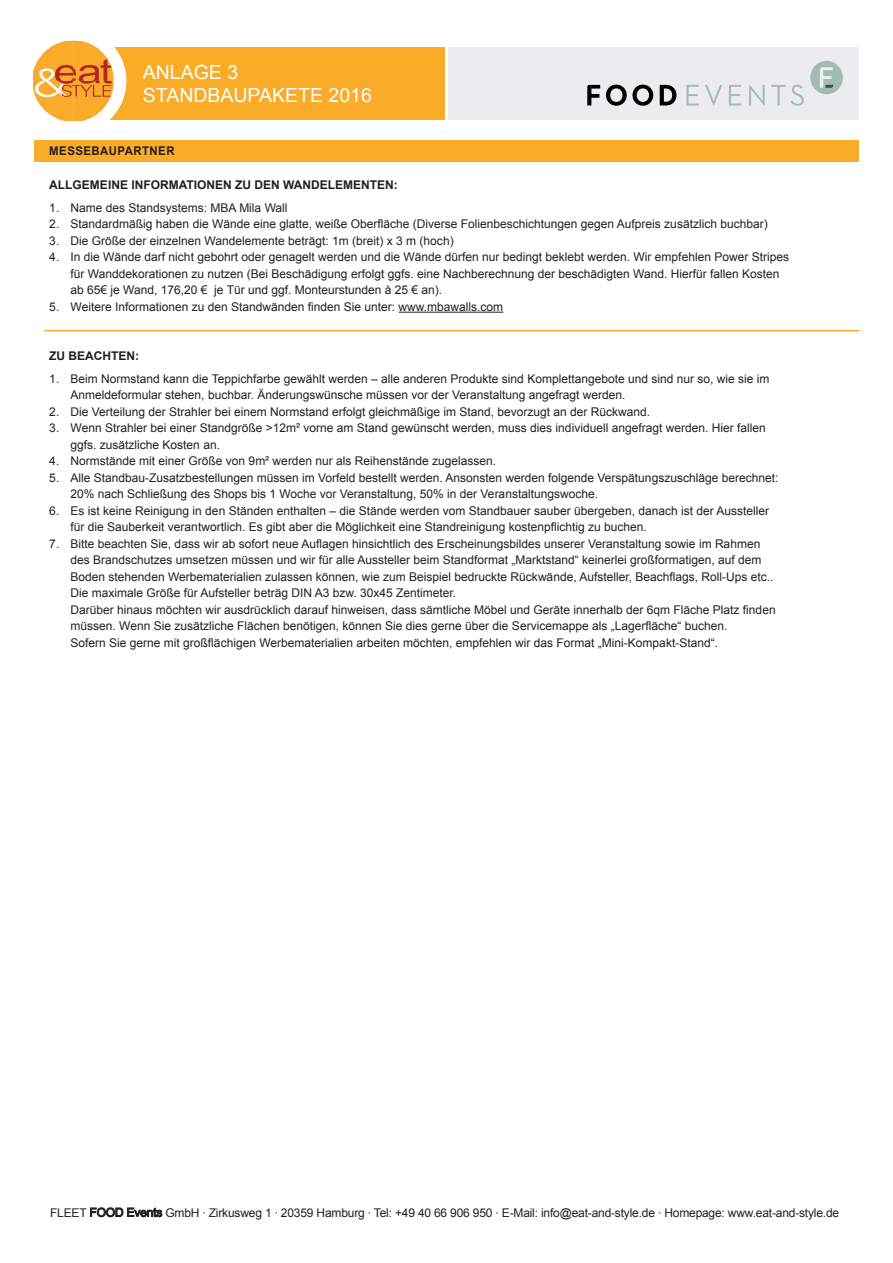
<style>
.page{position:relative;width:893px;height:1263px;background:#fff}
.page>*{position:absolute;margin:0;border:0;box-sizing:border-box;transform-origin:0 0}
.t1{font:19.5px/22.5px "Arial";color:#fff}
.t2{font:12px/16.5px "Arial";color:#231f20}
.t3{font:700 12px "Arial";color:#231f20}
.t4{font:700 12px "Arial";letter-spacing:.04em;color:#231f20;scale:.95 1}
</style>
<div class="page">
<div style="left:34px;top:141px;width:825px;height:21px;background:#faac29"></div>
<div style="left:109px;top:47px;width:336px;height:72px;background:#faac29"></div>
<div style="left:20px;top:28px;width:106px;height:106px;background:#fff;border-radius:50%"></div>
<img style="left:33px;top:41px;width:80px;height:80px">
<div style="left:449px;top:47px;width:410px;height:72px;background:#ececee"></div>
<svg style="left:810px;top:61px;width:33px;height:33px"></svg>
<svg style="left:606px;top:85px;width:47px;height:21px"></svg>
<svg style="left:660px;top:85px;width:16px;height:20px"></svg>
<svg style="left:587px;top:85px;width:13px;height:20px"></svg>
<svg style="left:705px;top:85px;width:17px;height:21px"></svg>
<svg style="left:749px;top:85px;width:16px;height:21px"></svg>
<svg style="left:771px;top:85px;width:33px;height:21px"></svg>
<svg style="left:686px;top:85px;width:13px;height:21px"></svg>
<svg style="left:729px;top:85px;width:13px;height:21px"></svg>
<hr style="left:399px;top:312px;width:104px;height:1px;background:#231f20">
<hr style="left:44px;top:330px;width:815px;height:1px;background:#faac29">
<svg style="left:90px;top:1207px;width:72px;height:10px"></svg>
<h1 class="t1" style="left:143px;top:62px;width:231px">ANLAGE 3<br>STANDBAUPAKETE 2016</h1>
<p class="t4" style="left:49px;top:143px;width:133px">MESSEBAUPARTNER</p>
<p class="t3" style="left:49px;top:177px;width:350px">ALLGEMEINE INFORMATIONEN ZU DEN WANDELEMENTEN:</p>
<p class="t2" style="left:49px;top:200px;width:240px">1. Name des Standsystems: MBA Mila Wall</p>
<p class="t2" style="left:49px;top:216px;width:720px">2. Standardmäßig haben die Wände eine glatte, weiße Oberfläche (Diverse Folienbeschichtungen gegen Aufpreis zusätzlich buchbar)</p>
<p class="t2" style="left:49px;top:233px;width:406px">3. Die Größe der einzelnen Wandelemente beträgt: 1m (breit) x 3 m (hoch)</p>
<p class="t2" style="left:71px;top:249px;width:720px;text-indent:-21px">4. In die Wände darf nicht gebohrt oder genagelt werden und die Wände dürfen nur bedingt beklebt werden. Wir empfehlen Power Stripes für Wanddekorationen zu nutzen (Bei Beschädigung erfolgt ggfs. eine Nachberechnung der beschädigten Wand. Hierfür fallen Kosten ab 65€ je Wand, 176,20 € je Tür und ggf. Monteurstunden à 25 € an).</p>
<p class="t2" style="left:49px;top:299px;width:455px">5. Weitere Informationen zu den Standwänden finden Sie unter: www.mbawalls.com</p>
<p class="t3" style="left:49px;top:348px;width:91px">ZU BEACHTEN:</p>
<p class="t2" style="left:71px;top:371px;width:700px;text-indent:-21px">1. Beim Normstand kann die Teppichfarbe gewählt werden – alle anderen Produkte sind Komplettangebote und sind nur so, wie sie im<br>Anmeldeformular stehen, buchbar. Änderungswünsche müssen vor der Veranstaltung angefragt werden.</p>
<p class="t2" style="left:49px;top:404px;width:602px">2. Die Verteilung der Strahler bei einem Normstand erfolgt gleichmäßige im Stand, bevorzugt an der Rückwand.</p>
<p class="t2" style="left:71px;top:420px;width:697px;text-indent:-21px">3. Wenn Strahler bei einer Standgröße &gt;12m² vorne am Stand gewünscht werden, muss dies individuell angefragt werden. Hier fallen ggfs. zusätzliche Kosten an.</p>
<p class="t2" style="left:49px;top:453px;width:448px">4. Normstände mit einer Größe von 9m² werden nur als Reihenstände zugelassen.</p>
<p class="t2" style="left:71px;top:470px;width:709px;text-indent:-21px">5. Alle Standbau-Zusatzbestellungen müssen im Vorfeld bestellt werden. Ansonsten werden folgende Verspätungszuschläge berechnet:<br>20% nach Schließung des Shops bis 1 Woche vor Veranstaltung, 50% in der Veranstaltungswoche.</p>
<p class="t2" style="left:71px;top:503px;width:700px;text-indent:-21px">6. Es ist keine Reinigung in den Ständen enthalten – die Stände werden vom Standbauer sauber übergeben, danach ist der Aussteller für die Sauberkeit verantwortlich. Es gibt aber die Möglichkeit eine Standreinigung kostenpflichtig zu buchen.</p>
<p class="t2" style="left:71px;top:536px;width:707px;text-indent:-21px">7. Bitte beachten Sie, dass wir ab sofort neue Auflagen hinsichtlich des Erscheinungsbildes unserer Veranstaltung sowie im Rahmen des Brandschutzes umsetzen müssen und wir für alle Aussteller beim Standformat „Marktstand“ keinerlei großformatigen, auf dem Boden stehenden Werbematerialien zulassen können, wie zum Beispiel bedruckte Rückwände, Aufsteller, Beachflags, Roll-Ups etc..<br>Die maximale Größe für Aufsteller beträg DIN A3 bzw. 30x45 Zentimeter.<br>Darüber hinaus möchten wir ausdrücklich darauf hinweisen, dass sämtliche Möbel und Geräte innerhalb der 6qm Fläche Platz finden müssen. Wenn Sie zusätzliche Flächen benötigen, können Sie dies gerne über die Servicemappe als „Lagerfläche“ buchen.<br>Sofern Sie gerne mit großflächigen Werbematerialien arbeiten möchten, empfehlen wir das Format „Mini-Kompakt-Stand“.</p>
<p class="t2" style="left:50px;top:1204px;width:791px">FLEET FOOD Events GmbH ∙ Zirkusweg 1 ∙ 20359 Hamburg ∙ Tel: +49 40 66 906 950 ∙ E-Mail: info@eat-and-style.de ∙ Homepage: www.eat-and-style.de</p>
</div>
